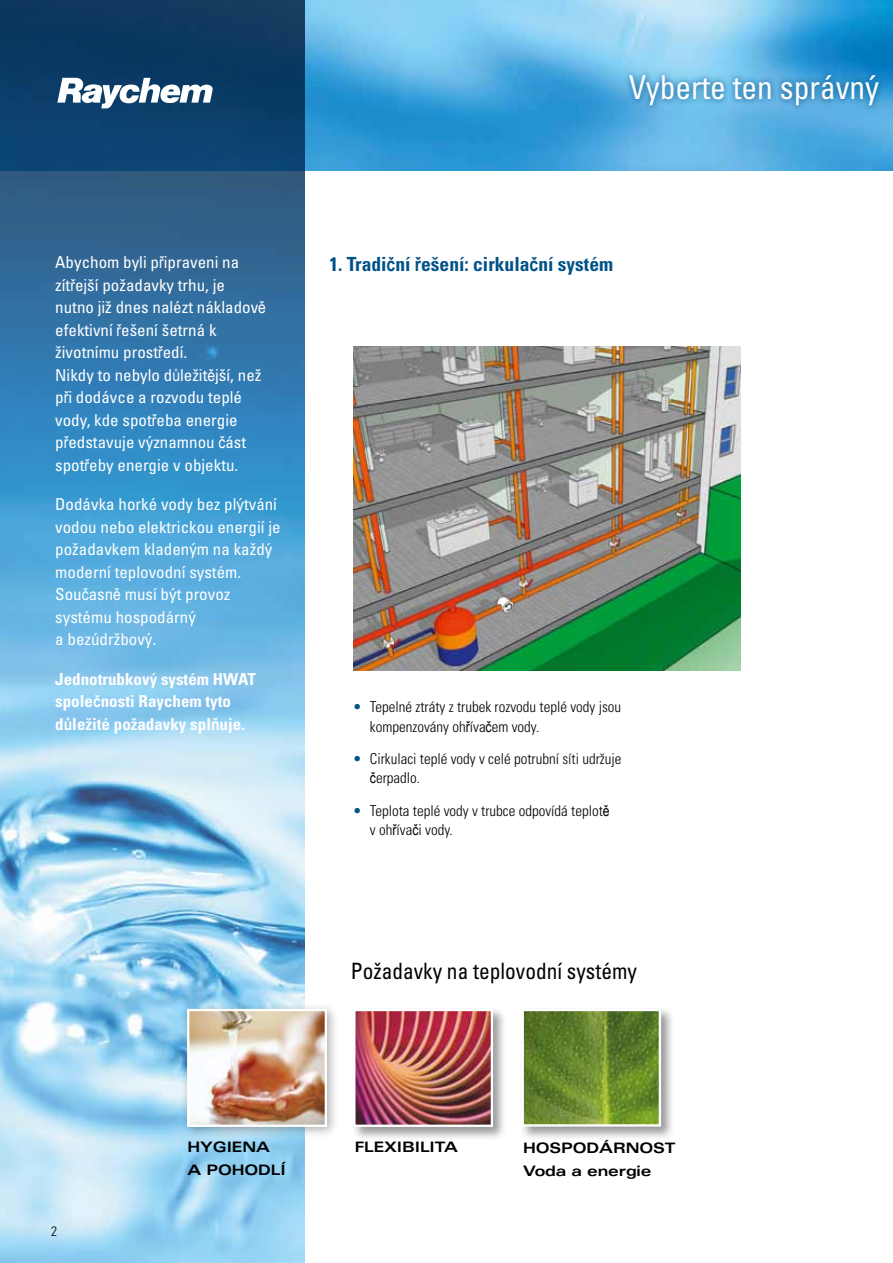
<style>
.page{position:relative;width:893px;height:1263px;background:#fff}
.page>*{position:absolute;margin:0;border:0;box-sizing:border-box;transform-origin:0 0}
.t1{font:condensed 33px "Univers";color:#fff;scale:.95 1}
.t2{font:condensed 22.5px "Univers";color:#000;scale:.95 1}
.t3{font:700 condensed 19.5px "Univers";color:#005287}
.t4{font:condensed 16.5px/22.5px "Univers";color:#fff}
.t5{font:700 condensed 16.5px/22.5px "Univers";color:#fff}
.t6{font:300 condensed 15px/19.5px "Univers";color:#000}
.t7{font:700 expanded 14.4px/23.2px "Univers";letter-spacing:-.01em;color:#000}
.t8{font:300 condensed 13.5px "Univers";color:#000}
.s1{font-family:"Arial Narrow";font-stretch:normal}
.s2{color:#005287}
.s3{font-family:"Arial Narrow";font-weight:400;font-stretch:normal}
</style>
<div class="page">
<img style="left:304px;top:0;width:589px;height:170px">
<img style="left:0;top:0;width:304px;height:1263px">
<svg style="left:623px;top:68px;width:270px;height:45px;background:#52a6d7"></svg>
<img style="left:353px;top:347px;width:388px;height:323px">
<svg style="left:57px;top:78px;width:156px;height:30px"></svg>
<div style="left:181px;top:1003px;width:158px;height:136px;background:#000;opacity:.3"></div>
<img style="left:190px;top:1012px;width:134px;height:112px">
<div style="left:187px;top:1009px;width:140px;height:118px;border:2px solid #fff"></div>
<div style="left:351px;top:1007px;width:156px;height:134px;background:#000;opacity:.4"></div>
<img style="left:356px;top:1012px;width:134px;height:112px">
<div style="left:353px;top:1009px;width:140px;height:118px;border:2px solid #fff"></div>
<div style="left:519px;top:1007px;width:156px;height:133px;background:#000;opacity:.4"></div>
<img style="left:525px;top:1012px;width:133px;height:111px">
<div style="left:522px;top:1009px;width:139px;height:117px;border:2px solid #fff"></div>
<h1 class="t1" style="left:629px;top:67px;width:265px">Vyberte ten správný</h1>
<p class="t4" style="left:55px;top:251px;width:212px">Abychom byli p<span class="s1">ř</span>ipraveni na zít<span class="s1">ř</span>ejší požadavky trhu, je nutno již dnes nalézt nákladov<span class="s1">ě </span>efektivní <span class="s1">ř</span>ešení šetrná k životnímu prost<span class="s1">ř</span>edí.<br>Nikdy to nebylo d<span class="s1">ů</span>ležit<span class="s1">ě</span>jší, než p<span class="s1">ř</span>i dodávce a rozvodu teplé vody, kde spot<span class="s1">ř</span>eba energie p<span class="s1">ř</span>edstavuje významnou <span class="s1">č</span>ást spot<span class="s1">ř</span>eby energie v objektu.</p>
<p class="t4" style="left:55px;top:493px;width:227px">Dodávka horké vody bez plýtvání vodou nebo elektrickou energií je požadavkem kladeným na každý moderní teplovodní systém.<br>Sou<span class="s1">č</span>asn<span class="s1">ě</span> musí být provoz systému hospodárný<br>a bezúdržbový.</p>
<p class="t5" style="left:55px;top:668px;width:202px">Jednotrubkový systém HWAT spole<span class="s1">č</span>nosti Raychem tyto d<span class="s1">ů</span>ležité požadavky spl<span class="s1">ň</span>uje.</p>
<p class="t3" style="left:330px;top:252px;width:285px">1. Tradi<span class="s1">č</span>ní <span class="s1">ř</span>ešení: cirkula<span class="s1">č</span>ní systém</p>
<p class="t6" style="left:370px;top:697px;width:253px;text-indent:-17px"><span class="s2">•</span> Tepelné ztráty z trubek rozvodu teplé vody jsou kompenzovány oh<span class="s3">ř</span>íva<span class="s3">č</span>em vody.</p>
<p class="t6" style="left:370px;top:749px;width:253px;text-indent:-17px"><span class="s2">•</span> Cirkulaci teplé vody v celé potrubní síti udržuje <span class="s3">č</span>erpadlo.</p>
<p class="t6" style="left:370px;top:801px;width:241px;text-indent:-17px"><span class="s2">•</span> Teplota teplé vody v trubce odpovídá teplot<span class="s3">ě </span>v oh<span class="s3">ř</span>íva<span class="s3">č</span>i vody.</p>
<h2 class="t2" style="left:351px;top:957px;width:303px">Požadavky na teplovodní systémy</h2>
<p class="t8" style="left:51px;top:1223px;width:7px">2</p>
<p class="t7" style="left:188px;top:1135px;width:100px">HYGIENA<br>A POHODLÍ</p>
<p class="t7" style="left:355px;top:1135px;width:105px">FLEXIBILITA</p>
<p class="t7" style="left:523px;top:1136px;width:154px">HOSPODÁRNOST<br>Voda a energie</p>
</div>
